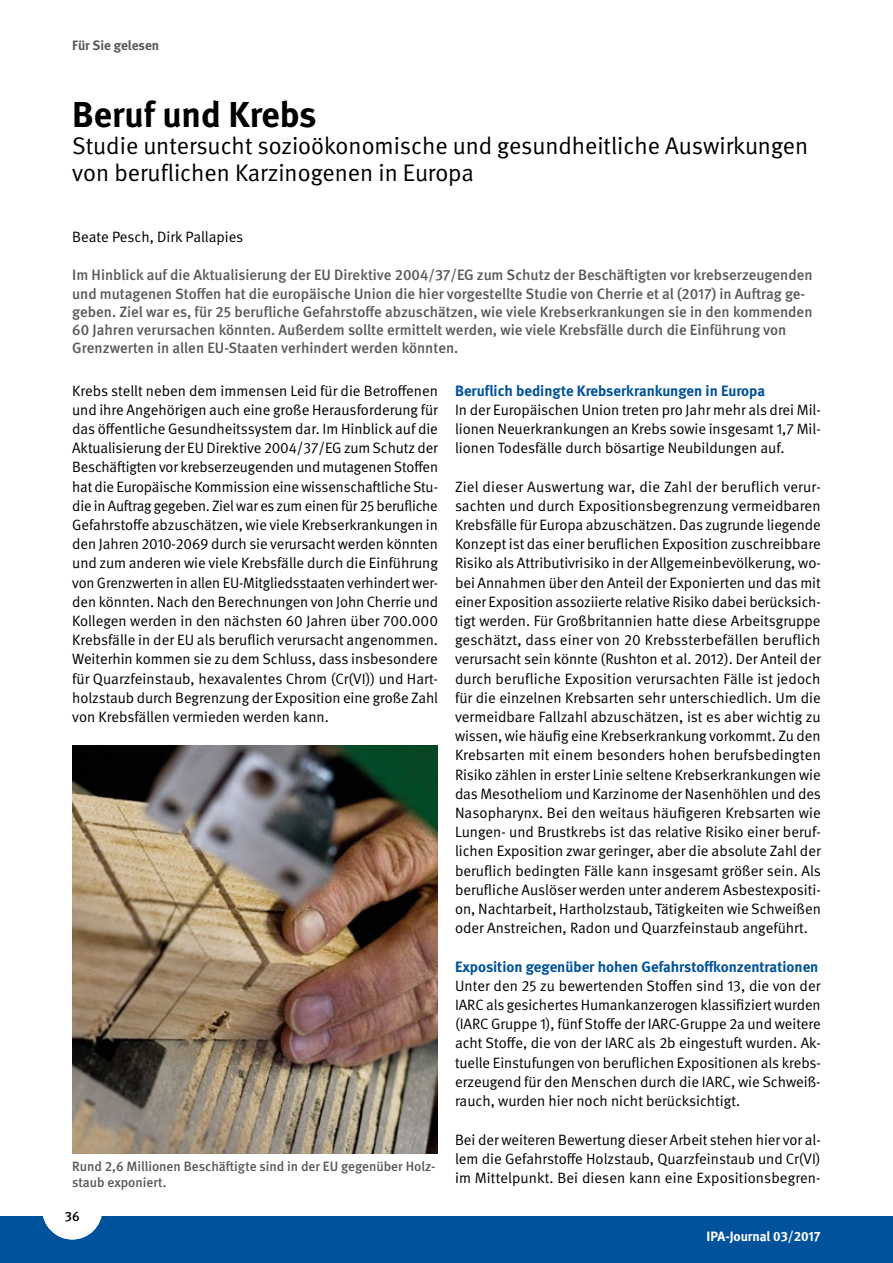
<style>
.page{position:relative;width:893px;height:1263px;background:#fff}
.page>*{position:absolute;margin:0;border:0;box-sizing:border-box;transform-origin:0 0}
.t1{font:700 36px "DGUV Meta";color:#000}
.t2{font:24px/27px "DGUV Meta";color:#000}
.t3{font:15px/19.2px "DGUV Meta";color:#000;text-align:justify}
.t4{font:500 15px/18.1px "DGUV Meta";color:#58595b}
.t5{font:700 15px "DGUV Meta";color:#00529c}
.t6{font:500 13.5px/16.2px "DGUV Meta";color:#58595b}
.t7{font:700 13.5px "DGUV Meta";letter-spacing:-.005em;color:#fff}
.t8{font:700 13.5px "DGUV Meta";color:#58595b}
.t9{font:500 13.5px "DGUV Meta";color:#000}
</style>
<div class="page">
<div style="left:0;top:1216px;width:893px;height:47px;background:#00529c"></div>
<div style="left:42px;top:1179px;width:60px;height:60px;background:#fff;border-radius:50%"></div>
<img style="left:72px;top:745px;width:365px;height:408px">
<p class="t8" style="left:72px;top:37px;width:88px">Für Sie gelesen</p>
<h1 class="t1" style="left:72px;top:93px;width:246px">Beruf und Krebs</h1>
<h2 class="t2" style="left:72px;top:133px;width:737px">Studie untersucht sozioökonomische und gesundheitliche Auswirkungen von beruflichen Karzinogenen in Europa</h2>
<p class="t3" style="left:72px;top:228px;width:173px">Beate Pesch, Dirk Pallapies</p>
<p class="t4" style="left:72px;top:267px;width:742px">Im Hinblick auf die Aktualisierung der EU Direktive 2004/37/EG zum Schutz der Beschäftigten vor krebserzeugenden und mutagenen Stoffen hat die europäische Union die hier vorgestellte Studie von Cherrie et al (2017) in Auftrag ge&shy;geben. Ziel war es, für 25 berufliche Gefahrstoffe abzuschätzen, wie viele Krebserkrankungen sie in den kommenden 60 Jahren verursachen könnten. Außerdem sollte ermittelt werden, wie viele Krebsfälle durch die Einführung von Grenzwerten in allen EU-Staaten verhindert werden könnten.</p>
<p class="t3" style="left:72px;top:381px;width:368px">Krebs stellt neben dem immensen Leid für die Betroffenen und ihre Angehörigen auch eine große Herausforderung für das öffentliche Gesundheitssystem dar. Im Hinblick auf die Aktualisierung der EU Direktive 2004/37/EG zum Schutz der Beschäftigten vor krebserzeugenden und mutagenen Stoffen hat die Europäische Kommission eine wissenschaftliche Stu&shy;die in Auftrag gegeben. Ziel war es zum einen für 25 berufliche Gefahrstoffe abzuschätzen, wie viele Krebserkrankungen in den Jahren 2010-2069 durch sie verursacht werden könnten und zum anderen wie viele Krebsfälle durch die Einführung von Grenzwerten in allen EU-Mitgliedsstaaten verhindert wer&shy;den könnten. Nach den Berechnungen von John Cherrie und Kollegen werden in den nächsten 60 Jahren über 700.000<br>Krebsfälle in der EU als beruflich verursacht angenommen.<br>Weiterhin kommen sie zu dem Schluss, dass insbesondere für Quarzfeinstaub, hexavalentes Chrom (Cr(VI)) und Hart&shy;holzstaub durch Begrenzung der Exposition eine große Zahl von Krebsfällen vermieden werden kann.</p>
<p class="t5" style="left:455px;top:381px;width:312px">Beruflich bedingte Krebserkrankungen in Europa</p>
<p class="t3" style="left:455px;top:400px;width:367px">In der Europäischen Union treten pro Jahr mehr als drei Mil&shy;lionen Neuerkrankungen an Krebs sowie insgesamt 1,7 Mil&shy;lionen Todesfälle durch bösartige Neubildungen auf.</p>
<p class="t3" style="left:455px;top:477px;width:367px">Ziel dieser Auswertung war, die Zahl der beruflich verur&shy;sachten und durch Expositionsbegrenzung vermeidbaren Krebsfälle für Europa abzuschätzen. Das zugrunde liegende Konzept ist das einer beruflichen Exposition zuschreibbare Risiko als Attributivrisiko in der Allgemeinbevölkerung, wo&shy;bei Annahmen über den Anteil der Exponierten und das mit einer Exposition assoziierte relative Risiko dabei berücksich&shy;tigt werden. Für Großbritannien hatte diese Arbeitsgruppe geschätzt, dass einer von 20 Krebssterbefällen beruflich verursacht sein könnte (Rushton et al. 2012). Der Anteil der durch berufliche Exposition verursachten Fälle ist jedoch für die einzelnen Krebsarten sehr unterschiedlich. Um die vermeidbare Fallzahl abzuschätzen, ist es aber wichtig zu wissen, wie häufig eine Krebserkrankung vorkommt. Zu den Krebsarten mit einem besonders hohen berufsbedingten Risiko zählen in erster Linie seltene Krebserkrankungen wie das Mesotheliom und Karzinome der Nasenhöhlen und des Nasopharynx. Bei den weitaus häufigeren Krebsarten wie Lungen- und Brustkrebs ist das relative Risiko einer beruf&shy;lichen Exposition zwar geringer, aber die absolute Zahl der beruflich bedingten Fälle kann insgesamt größer sein. Als berufliche Auslöser werden unter anderem Asbestexpositi&shy;on, Nachtarbeit, Hartholzstaub, Tätigkeiten wie Schweißen oder Anstreichen, Radon und Quarzfeinstaub angeführt.</p>
<p class="t5" style="left:455px;top:957px;width:365px">Exposition gegenüber hohen Gefahrstoffkonzentrationen</p>
<p class="t3" style="left:455px;top:976px;width:367px">Unter den 25 zu bewertenden Stoffen sind 13, die von der IARC als gesichertes Humankanzerogen klassifiziert wurden (IARC Gruppe 1), fünf Stoffe der IARC-Gruppe 2a und weitere acht Stoffe, die von der IARC als 2b eingestuft wurden. Ak&shy;tuelle Einstufungen von beruflichen Expositionen als krebs&shy;erzeugend für den Menschen durch die IARC, wie Schweiß&shy;rauch, wurden hier noch nicht berücksichtigt.</p>
<p class="t3" style="left:455px;top:1130px;width:367px">Bei der weiteren Bewertung dieser Arbeit stehen hier vor al&shy;lem die Gefahrstoffe Holzstaub, Quarzfeinstaub und Cr(VI) im Mittelpunkt. Bei diesen kann eine Expositionsbegren-</p>
<p class="t6" style="left:72px;top:1159px;width:365px">Rund 2,6 Millionen Beschäftigte sind in der EU gegenüber Holz&shy;staub exponiert.</p>
<p class="t9" style="left:65px;top:1209px;width:16px">36</p>
<p class="t7" style="left:707px;top:1228px;width:116px">IPA-Journal 03/2017</p>
</div>
